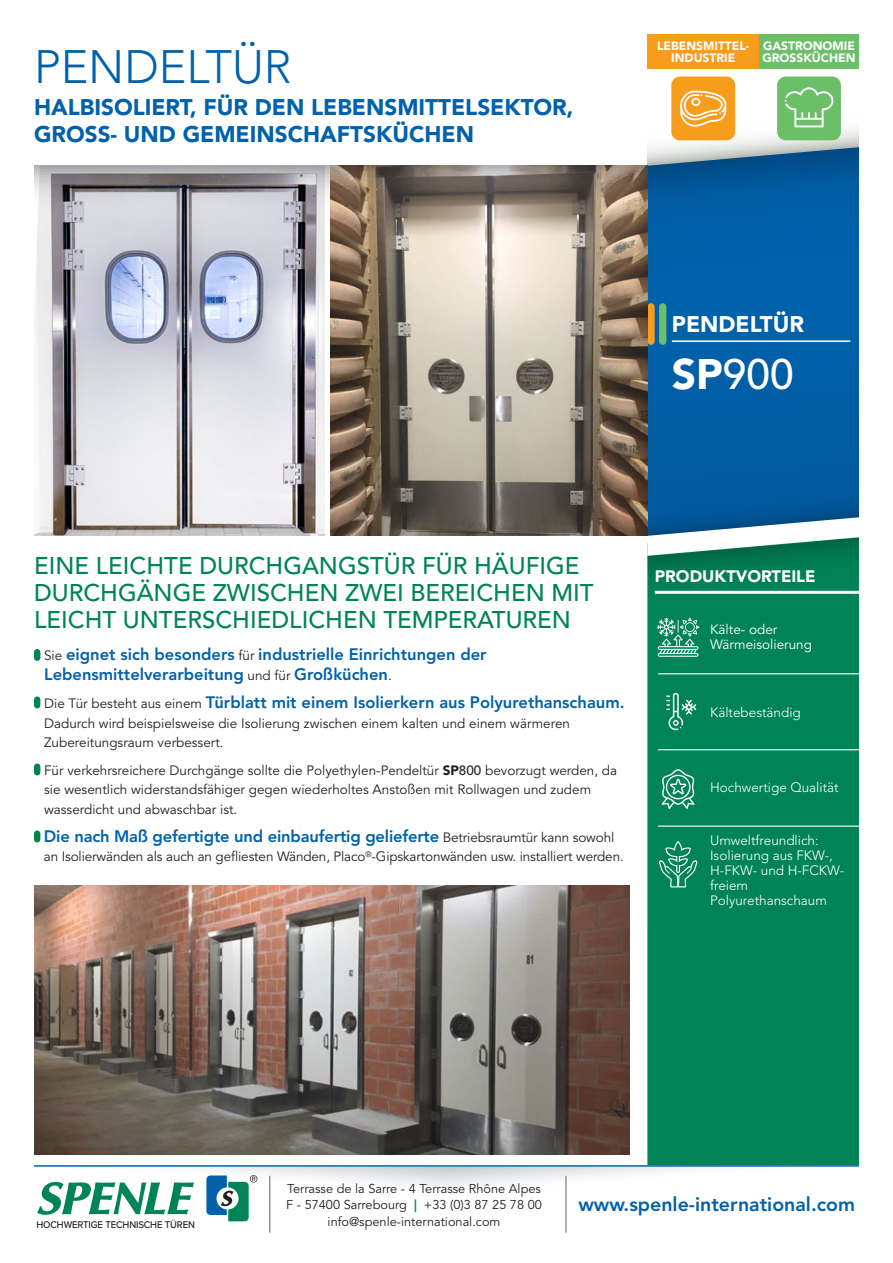
<style>
.page{position:relative;width:893px;height:1263px;background:#fff}
.page>*{position:absolute;margin:0;border:0;box-sizing:border-box;transform-origin:0 0}
.t1{font:300 46.5px "Avenir LT Std";color:#0161aa}
.t2{font:500 42.45px "Avenir LT Std";color:#fff}
.t3{font:500 24px/27px "Avenir LT Std";color:#008457}
.t4{font:900 22.5px/27px "Avenir LT Std";color:#0161aa}
.t5{font:900 22.5px "Avenir LT Std";color:#fff}
.t6{font:800 19.5px "Avenir LT Std";color:#0161aa}
.t7{font:800 16.5px/19.5px "Avenir LT Std";color:#0161aa}
.t8{font:900 16.5px "Avenir LT Std";color:#fff}
.t9{font:13.5px/19.5px "Avenir LT Std";color:#231f20}
.t10{font:300 13.5px/15px "Avenir LT Std";color:#fff}
.t11{font:13.5px/15px "Avenir LT Std";color:#fff}
.t12{font:12.75px/16.5px "Avenir LT Std";color:#231f20;text-align:center}
.t13{font:900 12px/12px "Avenir LT Std";color:#fff;text-align:center}
.t14{font:500 10.05px "Proxima Nova";letter-spacing:-.01em;color:#231f20;scale:.95 1}
.s1{font-weight:900}
.s2{font-weight:400;font-size:13.5px;color:#231f20}
.s3{font-weight:500}
.s4{font-weight:800;color:#008457}
</style>
<div class="page">
<div style="left:647px;top:927px;width:212px;height:238px;background:#008457"></div>
<div style="left:647px;top:556px;width:212px;height:371px;background:#008457"></div>
<svg style="left:647px;top:537px;width:212px;height:19px"></svg>
<svg style="left:647px;top:68px;width:212px;height:79px"></svg>
<svg style="left:647px;top:147px;width:212px;height:389px;background:#0c63a5"></svg>
<div style="left:759px;top:34px;width:100px;height:34px;background:#6bc067"></div>
<div style="left:647px;top:34px;width:112px;height:34px;background:#f89c1c"></div>
<div style="left:659px;top:303px;width:7px;height:42px;background:#6bc067;border-radius:4px"></div>
<div style="left:647px;top:303px;width:8px;height:42px;background:#f89c1c;border-radius:4px"></div>
<svg style="left:37px;top:1167px;width:671px;height:66px"></svg>
<hr style="left:34px;top:1165px;width:825px;height:2px;background:#0161aa">
<hr style="left:658px;top:673px;width:201px;height:1px;background:#fff">
<hr style="left:658px;top:749px;width:201px;height:1px;background:#fff">
<div style="left:671px;top:77px;width:64px;height:63px;background:#f89c1c;border-radius:9px"></div>
<svg style="left:680px;top:91px;width:46px;height:36px"></svg>
<hr style="left:672px;top:340px;width:178px;height:2px;background:#fff">
<svg style="left:662px;top:769px;width:33px;height:40px"></svg>
<svg style="left:657px;top:617px;width:42px;height:40px;background:#4ea98a"></svg>
<svg style="left:666px;top:693px;width:30px;height:37px"></svg>
<div style="left:777px;top:77px;width:64px;height:63px;background:#6bc067;border-radius:9px"></div>
<svg style="left:785px;top:87px;width:48px;height:40px"></svg>
<img style="left:34px;top:166px;width:613px;height:370px">
<img style="left:34px;top:885px;width:595px;height:269px">
<hr style="left:658px;top:825px;width:201px;height:2px;background:#fff">
<svg style="left:659px;top:841px;width:38px;height:46px;background:#2e9a75"></svg>
<hr style="left:655px;top:591px;width:204px;height:3px;background:#fff">
<hr style="left:565px;top:1176px;width:2px;height:56px;background:#939598">
<hr style="left:269px;top:1176px;width:1px;height:56px;background:#939598">
<div style="left:34px;top:649px;width:6px;height:12px;background:#008457;border-radius:3px"></div>
<div style="left:34px;top:696px;width:6px;height:12px;background:#008457;border-radius:3px"></div>
<div style="left:34px;top:763px;width:6px;height:12px;background:#008457;border-radius:3px"></div>
<div style="left:34px;top:830px;width:6px;height:12px;background:#008457;border-radius:3px"></div>
<h1 class="t1" style="left:34px;top:40px;width:259px">PENDELTÜR</h1>
<h3 class="t4" style="left:34px;top:93px;width:541px">HALBISOLIERT, FÜR DEN LEBENSMITTELSEKTOR,<br>GROSS- UND GEMEINSCHAFTSKÜCHEN</h3>
<p class="t13" style="left:657px;top:39px;width:94px">LEBENSMITTEL-<br>INDUSTRIE</p>
<p class="t13" style="left:762px;top:39px;width:95px;text-align:left">GASTRONOMIE<br>GROSSKÜCHEN</p>
<h3 class="t5" style="left:672px;top:310px;width:134px">PENDELTÜR</h3>
<h2 class="t2" style="left:672px;top:350px;width:123px"><span class="s1">SP</span>900</h2>
<h3 class="t3" style="left:34px;top:553px;width:561px">EINE LEICHTE DURCHGANGSTÜR FÜR HÄUFIGE<br>DURCHGÄNGE ZWISCHEN ZWEI BEREICHEN MIT<br>LEICHT UNTERSCHIEDLICHEN TEMPERATUREN</h3>
<p class="t7" style="left:44px;top:645px;width:444px"><span class="s2">Sie</span> eignet sich besonders <span class="s2">für</span> industrielle Einrichtungen der<br>Lebensmittelverarbeitung <span class="s2">und für</span> Großküchen<span class="s2">.</span></p>
<p class="t7" style="left:44px;top:692px;width:582px"><span class="s2">Die Tür besteht aus einem</span> Türblatt mit einem Isolierkern aus Polyurethanschaum.</p>
<p class="t9" style="left:44px;top:714px;width:527px">Dadurch wird beispielsweise die Isolierung zwischen einem kalten und einem wärmeren<br>Zubereitungsraum verbessert.</p>
<p class="t9" style="left:44px;top:761px;width:575px">Für verkehrsreichere Durchgänge sollte die Polyethylen-Pendeltür <span class="s1">SP</span><span class="s3">800</span> bevorzugt werden, da sie wesentlich widerstandsfähiger gegen wiederholtes Anstoßen mit Rollwagen und zudem wasserdicht und abwaschbar ist.</p>
<p class="t7" style="left:44px;top:826px;width:572px">Die nach Maß gefertigte und einbaufertig gelieferte <span class="s2">Betriebsraumtür kann sowohl</span></p>
<p class="t9" style="left:44px;top:847px;width:581px">an Isolierwänden als auch an gefliesten Wänden, Placo<sup>®</sup>-Gipskartonwänden usw. installiert werden.</p>
<p class="t8" style="left:655px;top:567px;width:162px">PRODUKTVORTEILE</p>
<p class="t11" style="left:710px;top:622px;width:103px">Kälte- oder<br>Wärmeisolierung</p>
<p class="t10" style="left:710px;top:705px;width:92px">Kältebeständig</p>
<p class="t10" style="left:710px;top:780px;width:130px">Hochwertige Qualität</p>
<p class="t10" style="left:710px;top:833px;width:136px">Umweltfreundlich:<br>Isolierung aus FKW-,<br>H-FKW- und H-FCKW&shy;freiem<br>Polyurethanschaum</p>
<p class="t14" style="left:37px;top:1217px;width:168px">HOCHWERTIGE TECHNISCHE TÜREN</p>
<p class="t12" style="left:286px;top:1180px;width:257px">Terrasse de la Sarre - 4 Terrasse Rhône Alpes<br>F - 57400 Sarrebourg <span class="s4">|</span> +33 (0)3 87 25 78 00 info@spenle-international.com</p>
<h3 class="t6" style="left:578px;top:1192px;width:278px">www.spenle-international.com</h3>
</div>
